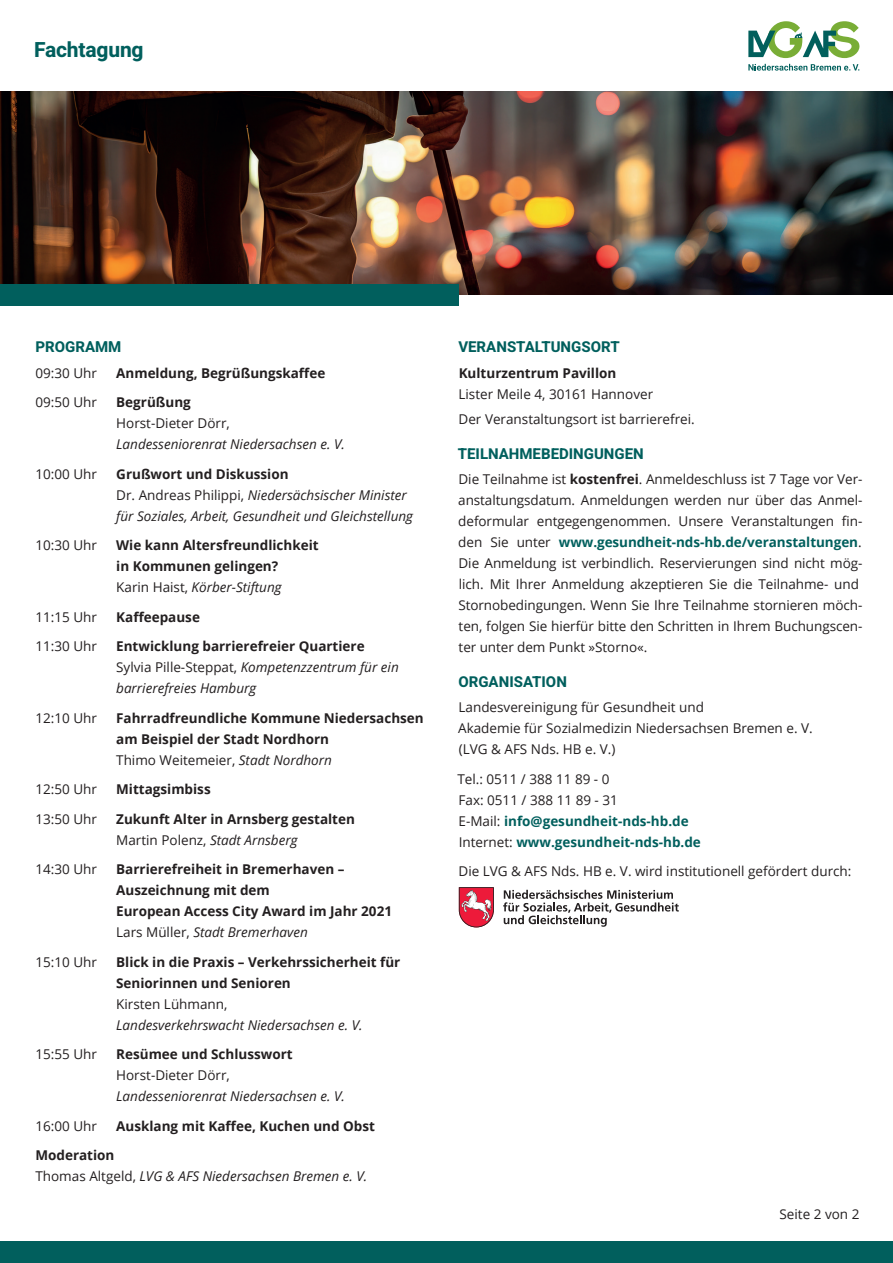
<style>
.page{position:relative;width:893px;height:1263px;background:#fff}
.page>*{position:absolute;margin:0;border:0;box-sizing:border-box;transform-origin:0 0}
.t1{font:700 21px "Heebo";letter-spacing:-.01em;color:#015f5d}
.t2{font:700 15px "Heebo";color:#015f5d}
.t3{font:13.5px/21px "Open Sans";letter-spacing:-.005em;color:#231f20}
.t4{font:700 13.5px/21px "Open Sans";color:#231f20}
.t5{font:italic 13.5px/21px "Open Sans";color:#231f20}
.s1{font-weight:700;font-style:normal}
.s2{font-style:normal}
.s3{font-weight:400}
.s4{font-weight:400;font-style:italic}
.s5{font-weight:700}
.s6{font-weight:700;color:#015f5d}
</style>
<div class="page">
<div style="left:0;top:1242px;width:893px;height:21px;background:#015f5d"></div>
<svg style="left:748px;top:21px;width:111px;height:37px"></svg>
<svg style="left:748px;top:64px;width:111px;height:7px"></svg>
<img style="left:0;top:91px;width:893px;height:204px">
<div style="left:0;top:284px;width:458px;height:21px;background:#015f5d"></div>
<svg style="left:503px;top:890px;width:176px;height:37px"></svg>
<svg style="left:459px;top:887px;width:35px;height:40px"></svg>
<h1 class="t1" style="left:34px;top:35px;width:111px">Fachtagung</h1>
<p class="t2" style="left:35px;top:337px;width:87px">PROGRAMM</p>
<p class="t3" style="left:35px;top:362px;width:63px">09:30 Uhr</p>
<p class="t4" style="left:116px;top:362px;width:211px">Anmeldung, Begrüßungskaffee</p>
<p class="t3" style="left:35px;top:391px;width:63px">09:50 Uhr</p>
<p class="t4" style="left:116px;top:391px;width:76px">Begrüßung</p>
<p class="t3" style="left:116px;top:412px;width:115px">Horst-Dieter Dörr,</p>
<p class="t5" style="left:116px;top:433px;width:230px">Landesseniorenrat Niedersachsen e. V.</p>
<p class="t3" style="left:35px;top:463px;width:63px">10:00 Uhr</p>
<p class="t5" style="left:116px;top:463px;width:298px"><span class="s1">Grußwort und Diskussion<br></span><span class="s2">Dr. Andreas Philippi,</span> Niedersächsischer Minister für Soziales, Arbeit, Gesundheit und Gleichstellung</p>
<p class="t3" style="left:35px;top:534px;width:63px">10:30 Uhr</p>
<p class="t4" style="left:116px;top:534px;width:204px">Wie kann Altersfreundlichkeit in Kommunen gelingen?<br><span class="s3">Karin Haist,</span> <span class="s4">Körber-Stiftung</span></p>
<p class="t3" style="left:35px;top:606px;width:63px">11:15 Uhr</p>
<p class="t4" style="left:116px;top:606px;width:85px">Kaffeepause</p>
<p class="t3" style="left:35px;top:635px;width:63px">11:30 Uhr</p>
<p class="t5" style="left:116px;top:635px;width:284px"><span class="s1">Entwicklung barrierefreier Quartiere<br></span><span class="s2">Sylvia Pille-Steppat,</span> Kompetenzzentrum für ein barrierefreies Hamburg</p>
<p class="t3" style="left:35px;top:707px;width:63px">12:10 Uhr</p>
<p class="t4" style="left:116px;top:707px;width:309px">Fahrradfreundliche Kommune Niedersachsen am Beispiel der Stadt Nordhorn<br><span class="s3">Thimo Weitemeier,</span> <span class="s4">Stadt Nordhorn</span></p>
<p class="t3" style="left:35px;top:778px;width:63px">12:50 Uhr</p>
<p class="t4" style="left:116px;top:778px;width:96px">Mittagsimbiss</p>
<p class="t3" style="left:35px;top:808px;width:63px">13:50 Uhr</p>
<p class="t4" style="left:116px;top:808px;width:240px">Zukunft Alter in Arnsberg gestalten<br><span class="s3">Martin Polenz,</span> <span class="s4">Stadt Arnsberg</span></p>
<p class="t3" style="left:35px;top:858px;width:63px">14:30 Uhr</p>
<p class="t4" style="left:116px;top:858px;width:277px">Barrierefreiheit in Bremerhaven –<br>Auszeichnung mit dem<br>European Access City Award im Jahr 2021<br><span class="s3">Lars Müller,</span> <span class="s4">Stadt Bremerhaven</span></p>
<p class="t3" style="left:35px;top:951px;width:63px">15:10 Uhr</p>
<p class="t4" style="left:116px;top:951px;width:286px">Blick in die Praxis – Verkehrssicherheit für<br>Seniorinnen und Senioren</p>
<p class="t3" style="left:116px;top:993px;width:113px">Kirsten Lühmann,</p>
<p class="t5" style="left:116px;top:1014px;width:248px">Landesverkehrswacht Niedersachsen e. V.</p>
<p class="t3" style="left:35px;top:1043px;width:63px">15:55 Uhr</p>
<p class="t4" style="left:116px;top:1043px;width:178px">Resümee und Schlusswort</p>
<p class="t3" style="left:116px;top:1064px;width:115px">Horst-Dieter Dörr,</p>
<p class="t5" style="left:116px;top:1085px;width:230px">Landesseniorenrat Niedersachsen e. V.</p>
<p class="t3" style="left:35px;top:1115px;width:63px">16:00 Uhr</p>
<p class="t4" style="left:116px;top:1115px;width:260px">Ausklang mit Kaffee, Kuchen und Obst</p>
<p class="t5" style="left:35px;top:1144px;width:333px"><span class="s1">Moderation<br></span><span class="s2">Thomas Altgeld,</span> LVG &amp; AFS Niedersachsen Bremen e. V.</p>
<p class="t2" style="left:458px;top:337px;width:163px">VERANSTALTUNGSORT</p>
<p class="t4" style="left:459px;top:362px;width:159px">Kulturzentrum Pavillon</p>
<p class="t3" style="left:459px;top:381px;width:238px;line-height:25.2px">Lister Meile 4, 30161 Hannover<br>Der Veranstaltungsort ist barrierefrei.</p>
<p class="t2" style="left:458px;top:443px;width:187px">TEILNAHMEBEDINGUNGEN</p>
<p class="t3" style="left:458px;top:468px;width:406px">Die Teilnahme ist <span class="s5">kostenfrei</span>. Anmeldeschluss ist 7 Tage vor Ver&shy;anstaltungsdatum. Anmeldungen werden nur über das Anmel&shy;deformular entgegengenommen. Unsere Veranstaltungen fin&shy;den Sie unter <span class="s6">www.gesundheit-nds-hb.de/veranstaltungen</span>.<br>Die Anmeldung ist verbindlich. Reservierungen sind nicht mög&shy;lich. Mit Ihrer Anmeldung akzeptieren Sie die Teilnahme- und Stornobedingungen. Wenn Sie Ihre Teilnahme stornieren möch&shy;ten, folgen Sie hierfür bitte den Schritten in Ihrem Buchungscen&shy;ter unter dem Punkt »Storno«.</p>
<p class="t2" style="left:458px;top:671px;width:110px">ORGANISATION</p>
<p class="t3" style="left:458px;top:697px;width:356px">Landesvereinigung für Gesundheit und<br>Akademie für Sozialmedizin Niedersachsen Bremen e. V. (LVG &amp; AFS Nds. HB e. V.)</p>
<p class="t3" style="left:457px;top:768px;width:245px">Tel.: 0511 / 388 11 89 - 0<br>Fax: 0511 / 388 11 89 - 31<br>E-Mail: <span class="s6">info@gesundheit-nds-hb.de<br></span>Internet: <span class="s6">www.gesundheit-nds-hb.de</span></p>
<p class="t3" style="left:459px;top:861px;width:394px">Die LVG &amp; AFS Nds. HB e. V. wird institutionell gefördert durch:</p>
<p class="t3" style="left:779px;top:1203px;width:81px">Seite 2 von 2</p>
</div>
